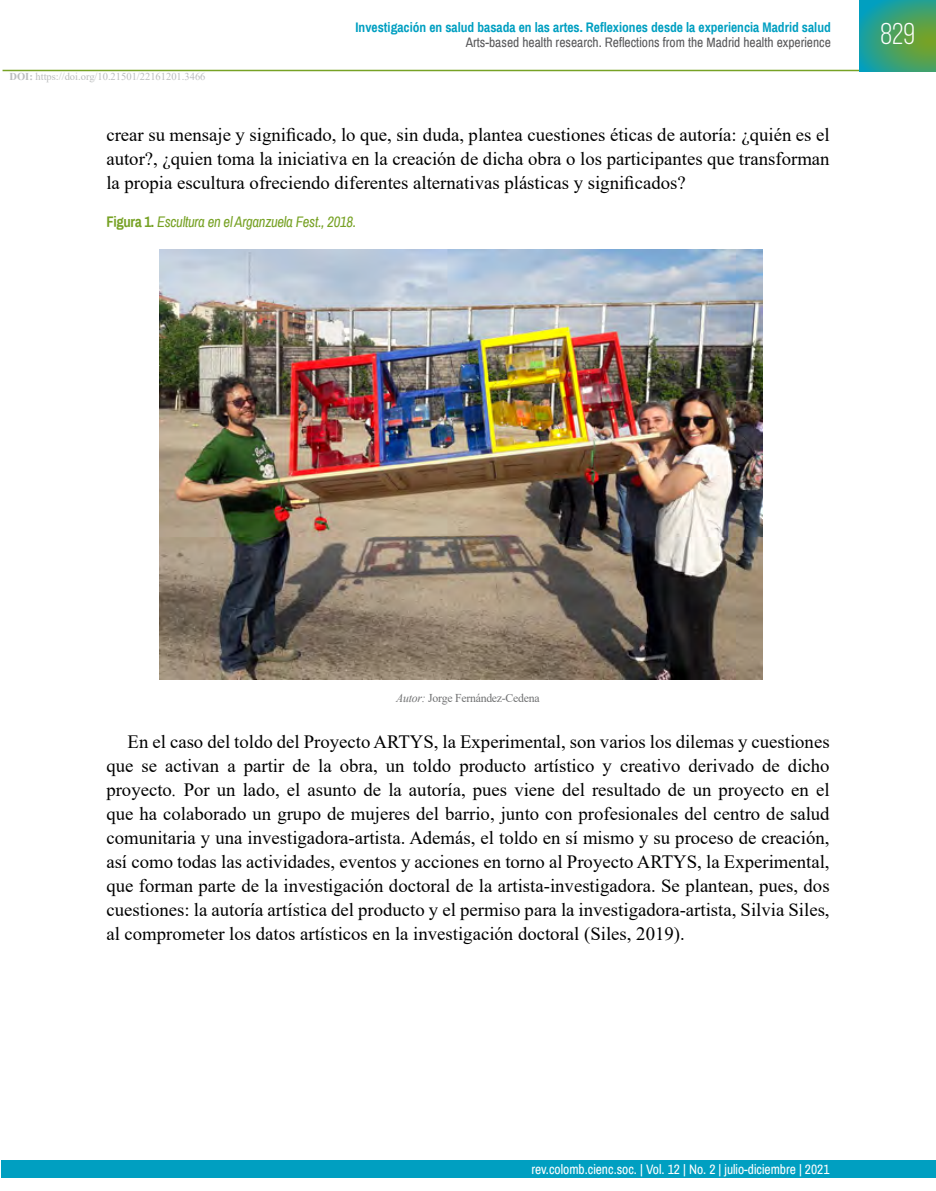
<style>
.page{position:relative;width:936px;height:1191px;background:#fff}
.page>*{position:absolute;margin:0;border:0;box-sizing:border-box;transform-origin:0 0}
.t1{font:30px "Bebas Neue";color:#fff}
.TEXTO_NORMAL{font:18.75px/24px "Times New Roman";color:#000;text-align:justify}
.titulo_tabla{font:italic 15px "Archivo Narrow";letter-spacing:-.02em;color:#77a225}
.t2{font:700 13.5px "Archivo Narrow";color:#009fc1}
.t3{font:13.5px "Archivo Narrow";color:#58585a}
.t4{font:13.5px "Archivo Narrow";color:#fff}
.pie_de_foto_o_de_tab{font:12px "Times New Roman";letter-spacing:-.02em;color:#707172}
.t5{font:10.5px "Times New Roman";color:#bbbdbe}
.s1{font-weight:700}
.s2{font-weight:700;font-style:normal}
.s3{font-style:italic}
</style>
<div class="page">
<div style="left:2px;top:1160px;width:933px;height:18px;background:#009fc1"></div>
<hr style="left:3px;top:70px;width:856px;height:1px;background:#77a225">
<svg style="left:859px;top:0;width:76px;height:71px;background:#3ba073"></svg>
<img style="left:159px;top:249px;width:603px;height:431px">
<p class="t5" style="left:10px;top:69px;width:197px"><span class="s1">DOI:</span> https://doi.org/10.21501/22161201.3466</p>
<p class="t2" style="left:355px;top:19px;width:477px">Investigación en salud basada en las artes. Reflexiones desde la experiencia Madrid salud</p>
<p class="t3" style="left:465px;top:34px;width:366px">Arts-based health research. Reflections from the Madrid health experience</p>
<p class="TEXTO_NORMAL" style="left:106px;top:122px;width:724px">crear su mensaje y significado, lo que, sin duda, plantea cuestiones éticas de autoría: ¿quién es el autor?, ¿quien toma la iniciativa en la creación de dicha obra o los participantes que transforman la propia escultura ofreciendo diferentes alternativas plásticas y significados?</p>
<p class="titulo_tabla" style="left:106px;top:213px;width:251px"><span class="s2">Figura 1.</span> Escultura en el Arganzuela Fest., 2018.</p>
<h1 class="t1" style="left:880px;top:18px;width:36px">829</h1>
<p class="pie_de_foto_o_de_tab" style="left:396px;top:689px;width:145px"><span class="s3">Autor:</span> Jorge Fernández-Cedena</p>
<p class="TEXTO_NORMAL" style="left:106px;top:728px;width:724px;text-indent:21px">En el caso del toldo del Proyecto ARTYS, la Experimental, son varios los dilemas y cuestiones que se activan a partir de la obra, un toldo producto artístico y creativo derivado de dicho proyecto<span class="s3">.</span> Por un lado, el asunto de la autoría, pues viene del resultado de un proyecto en el que ha colaborado un grupo de mujeres del barrio, junto con profesionales del centro de salud comunitaria y una investigadora-artista. Además, el toldo en sí mismo y su proceso de creación, así como todas las actividades, eventos y acciones en torno al Proyecto ARTYS, la Experimental, que forman parte de la investigación doctoral de la artista-investigadora. Se plantean, pues, dos cuestiones: la autoría artística del producto y el permiso para la investigadora-artista, Silvia Siles, al comprometer los datos artísticos en la investigación doctoral (Siles, 2019).</p>
<p class="t4" style="left:531px;top:1160px;width:300px">rev.colomb.cienc.soc. | Vol. 12 | No. 2 | julio-diciembre | 2021</p>
</div>
